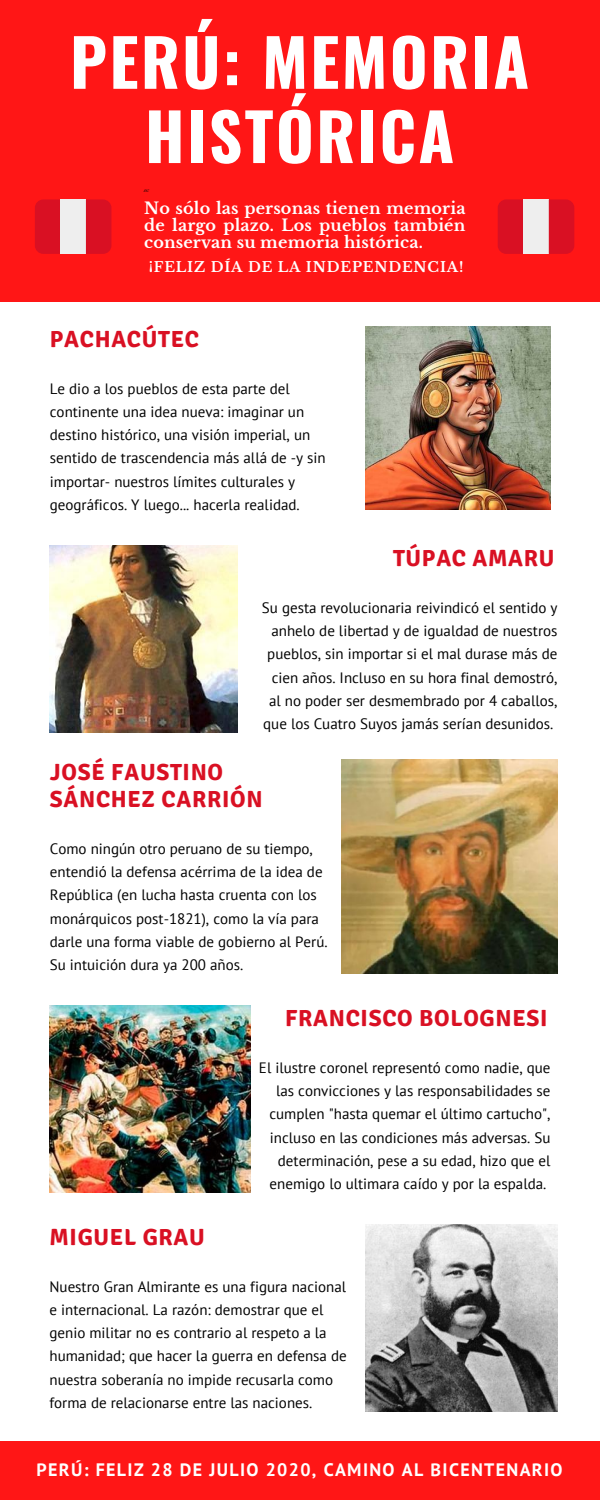
<style>
.page{position:relative;width:600px;height:1500px;background:#ff1616}
.page>*{position:absolute;margin:0;border:0;box-sizing:border-box;transform-origin:0 0}
.t1{font:700 65px/74.2px "Oswald";letter-spacing:.035em;color:#fff;text-align:center}
.t2{font:700 23.3px/27px "Signika";letter-spacing:.03em;color:#d91023}
.t3{font:700 18px "PT Sans";letter-spacing:.075em;color:#fff}
.t4{font:700 16px/17.1px "Libre Baskerville";letter-spacing:.01em;color:#fff;text-align:justify}
.t5{font:15px/23.2px "PT Sans";color:#000}
.t6{font:700 14px "Libre Baskerville";letter-spacing:.06em;color:#fff}
.t7{font:8.1px "Pinyon Script";color:#000}
</style>
<div class="page">
<div style="left:0;top:302px;width:600px;height:1138px;background:#fff"></div>
<img style="left:557px;top:1267px;width:1px;height:95px">
<svg style="left:498px;top:199px;width:25px;height:55px"></svg>
<div style="left:523px;top:199px;width:26px;height:55px;background:#eee"></div>
<svg style="left:549px;top:199px;width:25px;height:55px"></svg>
<img style="left:365px;top:326px;width:185px;height:184px">
<img style="left:50px;top:545px;width:187px;height:188px">
<img style="left:342px;top:759px;width:216px;height:215px">
<img style="left:50px;top:1005px;width:201px;height:188px">
<img style="left:365px;top:1224px;width:192px;height:188px">
<svg style="left:35px;top:199px;width:25px;height:55px"></svg>
<div style="left:60px;top:199px;width:26px;height:55px;background:#eee"></div>
<svg style="left:86px;top:199px;width:25px;height:55px"></svg>
<h1 class="t1" style="left:70px;top:22px;width:461px">PERÚ: MEMORIA<br>HISTÓRICA</h1>
<p class="t7" style="left:144px;top:185px;width:9px">n:</p>
<p class="t4" style="left:144px;top:200px;width:323px">No sólo las personas tienen memoria de largo plazo. Los pueblos también conservan su memoria histórica.</p>
<p class="t6" style="left:149px;top:258px;width:316px">¡FELIZ DÍA DE LA INDEPENDENCIA!</p>
<h2 class="t2" style="left:50px;top:326px;width:151px">PACHACÚTEC</h2>
<p class="t5" style="left:50px;top:376px;width:277px">Le dio a los pueblos de esta parte del continente una idea nueva: imaginar un destino histórico, una visión imperial, un sentido de trascendencia más allá de -y sin importar- nuestros límites culturales y geográficos. Y luego... hacerla realidad.</p>
<h2 class="t2" style="left:393px;top:545px;width:163px">TÚPAC AMARU</h2>
<p class="t5" style="left:262px;top:596px;width:297px;text-align:right">Su gesta revolucionaria reivindicó el sentido y anhelo de libertad y de igualdad de nuestros pueblos, sin importar si el mal durase más de cien años. Incluso en su hora final demostró, al no poder ser desmembrado por 4 caballos, que los Cuatro Suyos jamás serían desunidos.</p>
<h2 class="t2" style="left:50px;top:759px;width:214px">JOSÉ FAUSTINO<br>SÁNCHEZ CARRIÓN</h2>
<p class="t5" style="left:50px;top:837px;width:279px">Como ningún otro peruano de su tiempo, entendió la defensa acérrima de la idea de República (en lucha hasta cruenta con los monárquicos post-1821), como la vía para darle una forma viable de gobierno al Perú.<br>Su intuición dura ya 200 años.</p>
<h2 class="t2" style="left:285px;top:1005px;width:264px">FRANCISCO BOLOGNESI</h2>
<p class="t5" style="left:259px;top:1056px;width:293px;text-align:right">El ilustre coronel representó como nadie, que las convicciones y las responsabilidades se cumplen "hasta quemar el último cartucho", incluso en las condiciones más adversas. Su determinación, pese a su edad, hizo que el enemigo lo ultimara caído y por la espalda.</p>
<h2 class="t2" style="left:50px;top:1224px;width:157px">MIGUEL GRAU</h2>
<p class="t5" style="left:50px;top:1274px;width:299px">Nuestro Gran Almirante es una figura nacional e internacional. La razón: demostrar que el genio militar no es contrario al respeto a la humanidad; que hacer la guerra en defensa de nuestra soberanía no impide recusarla como forma de relacionarse entre las naciones.</p>
<p class="t3" style="left:37px;top:1457px;width:528px">PERÚ: FELIZ 28 DE JULIO 2020, CAMINO AL BICENTENARIO</p>
</div>
